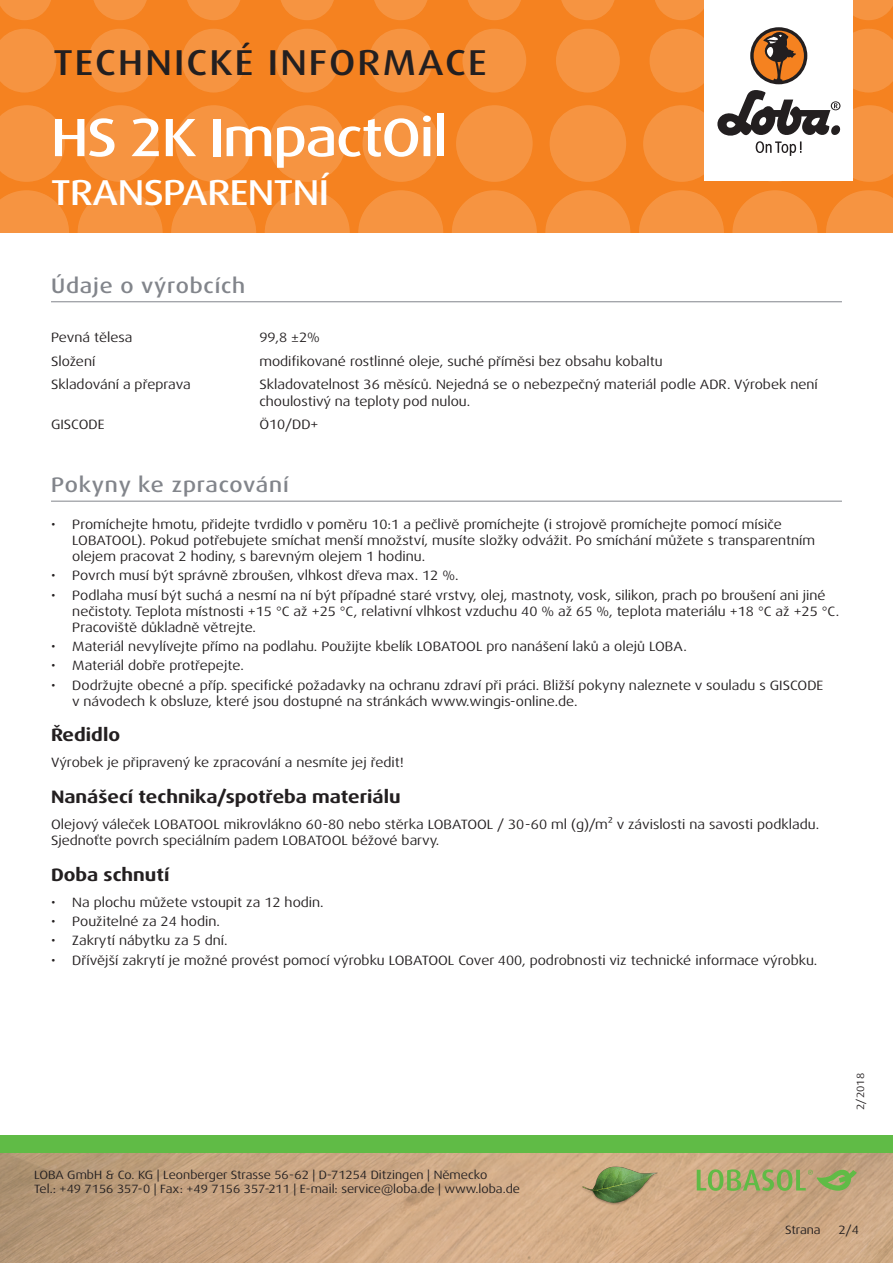
<style>
.page{position:relative;width:893px;height:1263px;background:#fff}
.page>*{position:absolute;margin:0;border:0;box-sizing:border-box;transform-origin:0 0}
.t1{font:500 expanded 54px "Dax Pro";letter-spacing:-.025em;color:#fff}
.t2{font:500 expanded 36px "Dax Pro";letter-spacing:.06em;color:#231f20}
.t3{font:500 expanded 36px "Dax Pro";letter-spacing:-.015em;color:#fff}
.Titel_grau{font:500 expanded 21px "Dax Pro";letter-spacing:.04em;color:#82858b}
.t4{font:700 expanded 18px "Dax Pro";color:#231f20}
.Text{font:expanded 13.5px/16.2px "Dax Pro";color:#231f20}
.t5{font:expanded 12px/14.4px "Dax Pro";color:#231f20}
.t6{font:expanded 10.5px "Dax Pro";color:#231f20}
</style>
<div class="page">
<div style="left:0;top:0;width:893px;height:233px;background:#f58220"></div>
<svg style="left:0;top:190px;width:69px;height:43px"></svg>
<svg style="left:78px;top:190px;width:85px;height:85px;fill:#f69441"></svg>
<svg style="left:171px;top:190px;width:85px;height:85px;fill:#f69441"></svg>
<svg style="left:265px;top:190px;width:85px;height:85px;fill:#f69441"></svg>
<svg style="left:358px;top:190px;width:85px;height:85px;fill:#f69441"></svg>
<svg style="left:545px;top:190px;width:85px;height:85px;fill:#f69441"></svg>
<svg style="left:452px;top:190px;width:85px;height:85px;fill:#f69441"></svg>
<svg style="left:732px;top:190px;width:85px;height:85px;fill:#f69441"></svg>
<svg style="left:639px;top:190px;width:85px;height:85px;fill:#f69441"></svg>
<svg style="left:826px;top:190px;width:67px;height:43px"></svg>
<svg style="left:0;top:105px;width:65px;height:77px"></svg>
<svg style="left:82px;top:105px;width:76px;height:77px"></svg>
<svg style="left:175px;top:105px;width:77px;height:77px"></svg>
<svg style="left:269px;top:105px;width:76px;height:77px"></svg>
<svg style="left:456px;top:105px;width:77px;height:77px"></svg>
<svg style="left:362px;top:105px;width:77px;height:77px"></svg>
<svg style="left:550px;top:105px;width:76px;height:77px"></svg>
<svg style="left:0;top:29px;width:56px;height:63px"></svg>
<svg style="left:182px;top:29px;width:64px;height:63px"></svg>
<svg style="left:88px;top:29px;width:64px;height:63px"></svg>
<svg style="left:275px;top:29px;width:64px;height:63px"></svg>
<svg style="left:462px;top:29px;width:64px;height:63px"></svg>
<svg style="left:369px;top:29px;width:64px;height:63px"></svg>
<svg style="left:556px;top:29px;width:64px;height:63px"></svg>
<svg style="left:0;top:0;width:51px;height:20px"></svg>
<svg style="left:187px;top:0;width:53px;height:20px"></svg>
<svg style="left:468px;top:0;width:53px;height:20px"></svg>
<svg style="left:655px;top:0;width:49px;height:20px"></svg>
<svg style="left:93px;top:0;width:54px;height:20px"></svg>
<svg style="left:374px;top:0;width:54px;height:20px"></svg>
<svg style="left:281px;top:0;width:53px;height:20px"></svg>
<svg style="left:561px;top:0;width:54px;height:20px"></svg>
<svg style="left:853px;top:0;width:40px;height:20px"></svg>
<img style="left:0;top:1152px;width:893px;height:111px">
<div style="left:0;top:1135px;width:893px;height:17px;background:#60bb46"></div>
<div style="left:704px;top:0;width:149px;height:181px;background:#fff"></div>
<svg style="left:643px;top:28px;width:250px;height:154px"></svg>
<img style="left:578px;top:1161px;width:82px;height:81px">
<svg style="left:697px;top:1169px;width:160px;height:22px"></svg>
<hr style="left:51px;top:501px;width:791px;height:1px;background:#82858b">
<hr style="left:51px;top:301px;width:791px;height:1px;background:#82858b">
<h2 class="t2" style="left:53px;top:40px;width:435px">TECHNICKÉ INFORMACE</h2>
<p class="t1" style="left:51px;top:103px;width:398px">HS 2K ImpactOil</p>
<h2 class="t3" style="left:51px;top:169px;width:279px">TRANSPARENTNÍ</h2>
<p class="Titel_grau" style="left:51px;top:272px;width:196px">Údaje o výrobcích</p>
<p class="Text" style="left:51px;top:330px;width:83px">Pevná tělesa</p>
<p class="Text" style="left:259px;top:330px;width:62px">99,8 ±2%</p>
<p class="Text" style="left:51px;top:353px;width:46px">Složení</p>
<p class="Text" style="left:259px;top:353px;width:405px">modifikované rostlinné oleje, suché příměsi bez obsahu kobaltu</p>
<p class="Text" style="left:51px;top:377px;width:141px">Skladování a přeprava</p>
<p class="Text" style="left:259px;top:377px;width:560px">Skladovatelnost 36 měsíců. Nejedná se o nebezpečný materiál podle ADR. Výrobek není choulostivý na teploty pod nulou.</p>
<p class="Text" style="left:51px;top:416px;width:55px">GISCODE</p>
<p class="Text" style="left:259px;top:416px;width:61px">Ö10/DD+</p>
<p class="Titel_grau" style="left:51px;top:472px;width:239px">Pokyny ke zpracování</p>
<p class="Text" style="left:72px;top:516px;width:744px;text-indent:-21px">• Promíchejte hmotu, přidejte tvrdidlo v poměru 10:1 a pečlivě promíchejte (i strojově promíchejte pomocí mísiče<br>LOBATOOL). Pokud potřebujete smíchat menší množství, musíte složky odvážit. Po smíchání můžete s transparentním olejem pracovat 2 hodiny, s barevným olejem 1 hodinu.</p>
<p class="Text" style="left:51px;top:568px;width:409px">• Povrch musí být správně zbroušen, vlhkost dřeva max. 12 %.</p>
<p class="Text" style="left:72px;top:587px;width:768px;text-indent:-21px">• Podlaha musí být suchá a nesmí na ní být případné staré vrstvy, olej, mastnoty, vosk, silikon, prach po broušení ani jiné nečistoty. Teplota místnosti +15 °C až +25 °C, relativní vlhkost vzduchu 40 % až 65 %, teplota materiálu +18 °C až +25 °C.<br>Pracoviště důkladně větrejte.</p>
<p class="Text" style="left:51px;top:638px;width:637px">• Materiál nevylívejte přímo na podlahu. Použijte kbelík LOBATOOL pro nanášení laků a olejů LOBA.</p>
<p class="Text" style="left:51px;top:658px;width:194px">• Materiál dobře protřepejte.</p>
<p class="Text" style="left:72px;top:677px;width:752px;text-indent:-21px">• Dodržujte obecné a příp. specifické požadavky na ochranu zdraví při práci. Bližší pokyny naleznete v souladu s GISCODE v návodech k obsluze, které jsou dostupné na stránkách www.wingis-online.de.</p>
<p class="t4" style="left:51px;top:723px;width:71px">Ředidlo</p>
<p class="Text" style="left:51px;top:755px;width:354px">Výrobek je připravený ke zpracování a nesmíte jej ředit!</p>
<p class="t4" style="left:51px;top:785px;width:351px">Nanášecí technika/spotřeba materiálu</p>
<p class="Text" style="left:51px;top:816px;width:770px">Olejový váleček LOBATOOL mikrovlákno 60-80 nebo stěrka LOBATOOL / 30-60 ml (g)/m² v závislosti na savosti podkladu.<br>Sjednoťte povrch speciálním padem LOBATOOL béžové barvy.</p>
<p class="t4" style="left:51px;top:863px;width:120px">Doba schnutí</p>
<p class="Text" style="left:51px;top:894px;width:274px">• Na plochu můžete vstoupit za 12 hodin.</p>
<p class="Text" style="left:51px;top:913px;width:170px">• Použitelné za 24 hodin.</p>
<p class="Text" style="left:51px;top:933px;width:178px">• Zakrytí nábytku za 5 dní.</p>
<p class="Text" style="left:51px;top:952px;width:768px">• Dřívější zakrytí je možné provést pomocí výrobku LOBATOOL Cover 400, podrobnosti viz technické informace výrobku.</p>
<p class="t5" style="left:34px;top:1167px;width:487px">LOBA GmbH &amp; Co. KG | Leonberger Strasse 56-62 | D-71254 Ditzingen | Německo<br>Tel.: +49 7156 357-0 | Fax: +49 7156 357-211 | E-mail: service@loba.de | www.loba.de</p>
<p class="t6" style="left:854px;top:1110px;width:38px;rotate:-90deg">2/2018</p>
<p class="t5" style="left:785px;top:1223px;width:37px">Strana</p>
<p class="t5" style="left:838px;top:1223px;width:22px">2/4</p>
</div>
